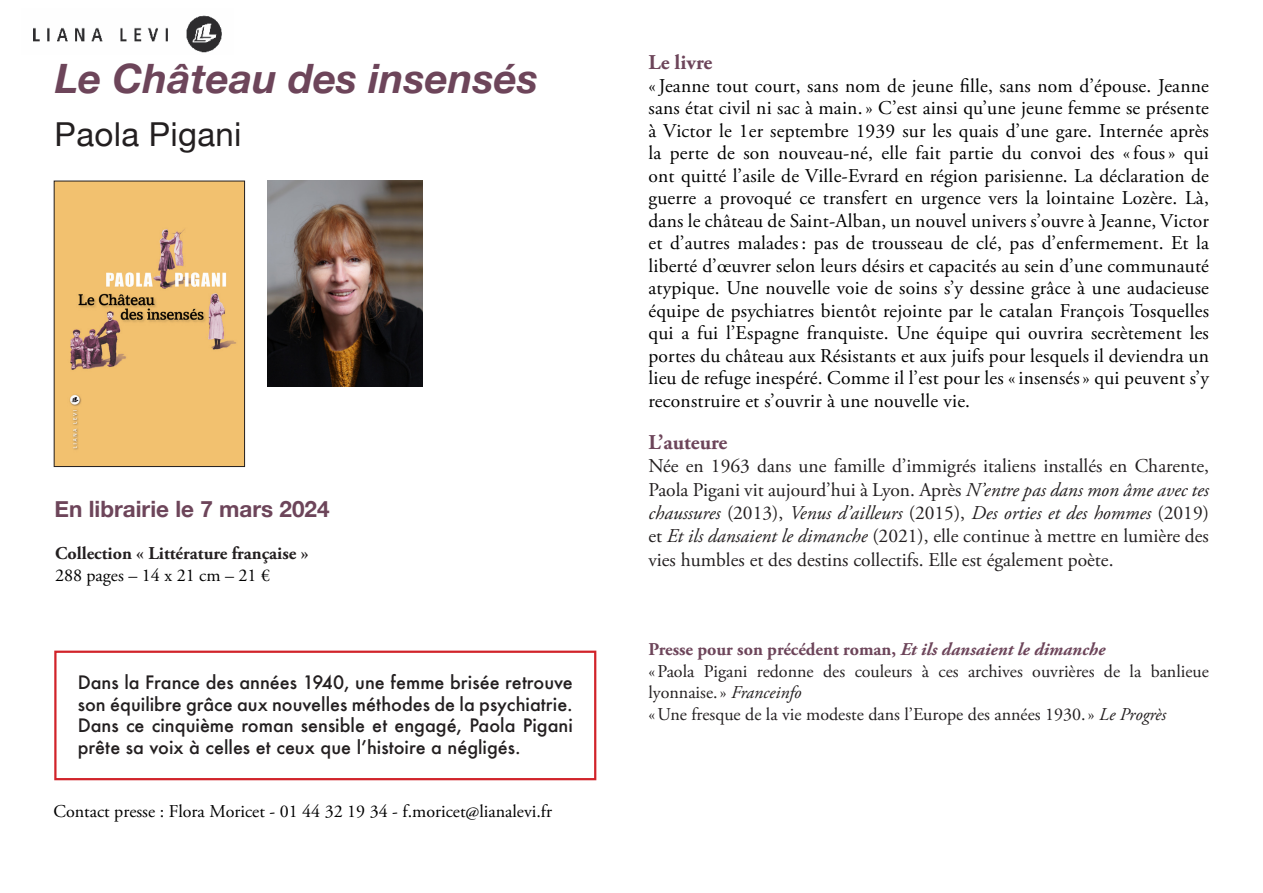
<style>
.page{position:relative;width:1263px;height:893px;background:#fff}
.page>*{position:absolute;margin:0;border:0;box-sizing:border-box;transform-origin:0 0}
.t1{font:italic 700 40.5px "Helvetica Neue";color:#6d455a}
.t2{font:33px "Helvetica Neue";letter-spacing:.01em;color:#231f20}
.t3{font:700 22.5px "Helvetica Neue";color:#6d455a}
.t4{font:700 21px "Adobe Garamond Pro";color:#6d455a}
.t5{font:19.5px/22.5px "Adobe Garamond Pro";letter-spacing:.01em;color:#000;text-align:justify}
.t6{font:19.5px/23.4px "Adobe Garamond Pro";color:#231f20;text-align:justify}
.t7{font:500 18px/21.6px "Futura";color:#231f20;text-align:justify}
.t8{font:18px/21.6px "Adobe Garamond Pro";color:#231f20}
.t9{font:18px "Adobe Garamond Pro";color:#000}
.t10{font:700 18px "Adobe Garamond Pro";color:#6d455a}
.t11{font:700 18px "Adobe Garamond Pro";color:#231f20}
.s1{font-style:italic}
</style>
<div class="page">
<img style="left:56px;top:183px;width:187px;height:282px">
<div style="left:54px;top:181px;width:191px;height:286px;border:1px solid #231f20"></div>
<img style="left:33px;top:15px;width:189px;height:38px">
<div style="left:54px;top:651px;width:542px;height:129px;border:2px solid #d1232a"></div>
<img style="left:267px;top:181px;width:155px;height:206px">
<p class="t1" style="left:55px;top:47px;width:485px">Le Château des insensés</p>
<p class="t2" style="left:55px;top:110px;width:188px">Paola Pigani</p>
<p class="t3" style="left:55px;top:491px;width:276px">En librairie le 7 mars 2024</p>
<p class="t11" style="left:55px;top:542px;width:255px">Collection « Littérature française »</p>
<p class="t9" style="left:55px;top:565px;width:217px">288 pages – 14 x 21 cm – 21 €</p>
<p class="t7" style="left:78px;top:671px;width:497px">Dans la France des années 1940, une femme brisée retrouve son équilibre grâce aux nouvelles méthodes de la psychiatrie.<br>Dans ce cinquième roman sensible et engagé, Paola Pigani prête sa voix à celles et ceux que l’histoire a négligés.</p>
<p class="t9" style="left:53px;top:801px;width:500px">Contact presse : Flora Moricet - 01 44 32 19 34 - f.moricet@lianalevi.fr</p>
<p class="t4" style="left:648px;top:50px;width:65px">Le livre</p>
<p class="t5" style="left:648px;top:75px;width:562px">«Jeanne tout court, sans nom de jeune fille, sans nom d’épouse. Jeanne sans état civil ni sac à main.» C’est ainsi qu’une jeune femme se présente à Victor le 1er septembre 1939 sur les quais d’une gare. Internée après la perte de son nouveau-né, elle fait partie du convoi des «fous» qui ont quitté l’asile de Ville-Evrard en région parisienne. La déclaration de guerre a provoqué ce transfert en urgence vers la lointaine Lozère. Là, dans le château de Saint-Alban, un nouvel univers s’ouvre à Jeanne, Victor et d’autres malades: pas de trousseau de clé, pas d’enfermement. Et la liberté d’œuvrer selon leurs désirs et capacités au sein d’une communauté atypique. Une nouvelle voie de soins s’y dessine grâce à une audacieuse équipe de psychiatres bientôt rejointe par le catalan François Tosquelles qui a fui l’Espagne franquiste. Une équipe qui ouvrira secrètement les portes du château aux Résistants et aux juifs pour lesquels il deviendra un lieu de refuge inespéré. Comme il l’est pour les «insensés» qui peuvent s’y reconstruire et s’ouvrir à une nouvelle vie.</p>
<p class="t4" style="left:648px;top:430px;width:80px">L’auteure</p>
<p class="t6" style="left:648px;top:455px;width:562px">Née en 1963 dans une famille d’immigrés italiens installés en Charente, Paola Pigani vit aujourd’hui à Lyon. Après <span class="s1">N’entre pas dans mon âme avec tes chaussures</span> (2013), <span class="s1">Venus d’ailleurs</span> (2015), <span class="s1">Des orties et des hommes</span> (2019) et <span class="s1">Et ils dansaient le dimanche</span> (2021), elle continue à mettre en lumière des vies humbles et des destins collectifs. Elle est également poète.</p>
<p class="t10" style="left:648px;top:639px;width:458px">Presse pour son précédent roman, <span class="s1">Et ils dansaient le dimanche</span></p>
<p class="t8" style="left:648px;top:661px;width:562px">«Paola Pigani redonne des couleurs à ces archives ouvrières de la banlieue lyonnaise.» <span class="s1">Franceinfo</span></p>
<p class="t8" style="left:648px;top:704px;width:519px">«Une fresque de la vie modeste dans l’Europe des années 1930.» <span class="s1">Le Progrès</span></p>
</div>
